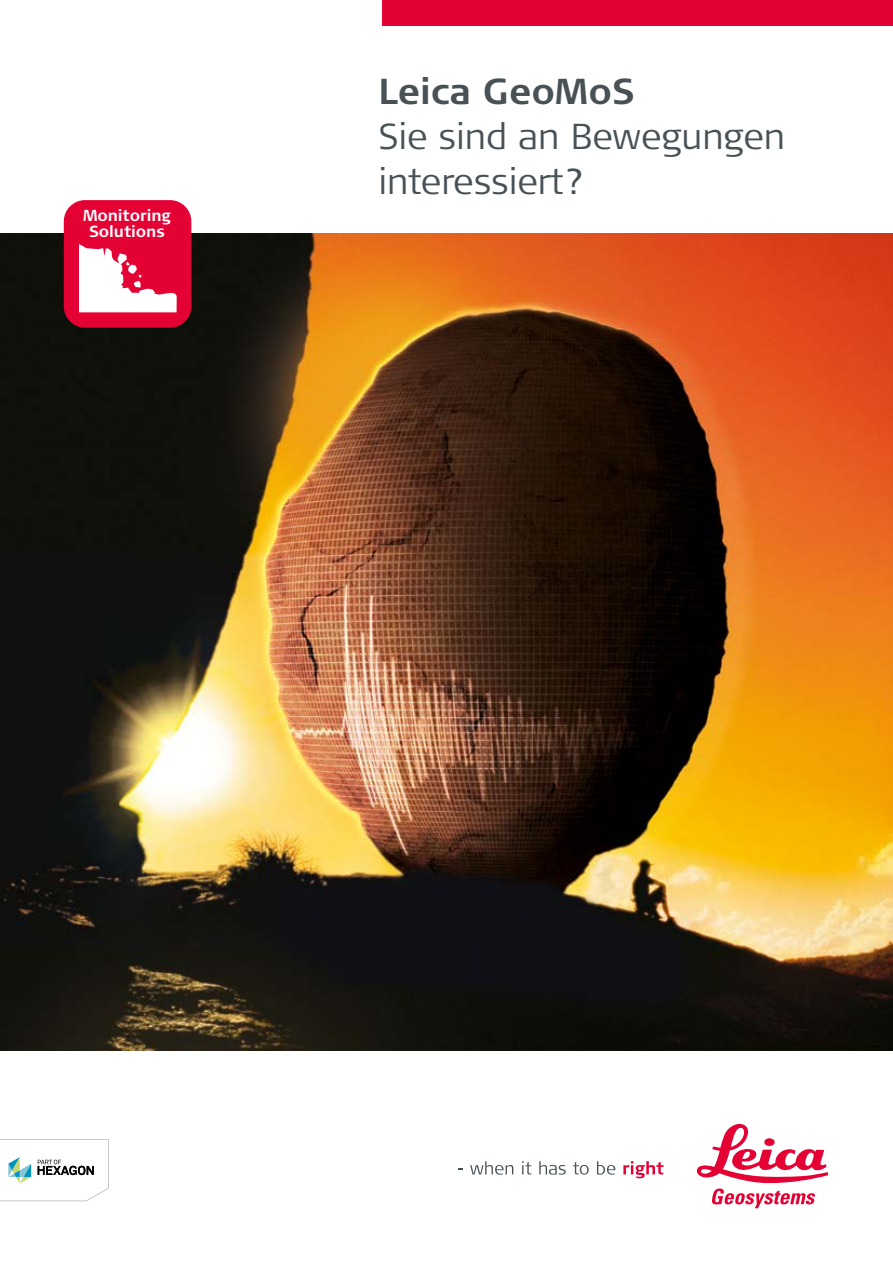
<style>
.page{position:relative;width:893px;height:1263px;background:#fff}
.page>*{position:absolute;margin:0;border:0;box-sizing:border-box;transform-origin:0 0}
.t1{font:300 36px/45px "Signa Column";color:#485156}
.t2{font:700 36px "Signa Column";color:#485156}
.t3{font:700 15.9px/16.5px "Signa Column";letter-spacing:-.005em;color:#fff;text-align:center}
</style>
<div class="page">
<img style="left:0;top:234px;width:893px;height:816px">
<div style="left:383px;top:0;width:510px;height:26px;background:#e40134"></div>
<svg style="left:470px;top:1161px;width:43px;height:14px"></svg>
<svg style="left:522px;top:1161px;width:9px;height:13px"></svg>
<svg style="left:539px;top:1161px;width:27px;height:13px"></svg>
<svg style="left:573px;top:1162px;width:16px;height:13px"></svg>
<svg style="left:597px;top:1161px;width:18px;height:14px"></svg>
<svg style="left:623px;top:1161px;width:40px;height:17px"></svg>
<svg style="left:697px;top:1123px;width:131px;height:85px"></svg>
<div style="left:64px;top:200px;width:127px;height:128px;background:#e40134;border-radius:21px"></div>
<svg style="left:79px;top:244px;width:98px;height:68px"></svg>
<svg style="left:0;top:1139px;width:109px;height:62px"></svg>
<p class="t3" style="left:83px;top:207px;width:89px">Monitoring<br>Solutions</p>
<p class="t2" style="left:378px;top:68px;width:258px">Leica GeoMoS</p>
<p class="t1" style="left:378px;top:114px;width:408px">Sie sind an Bewegungen interessiert?</p>
</div>
